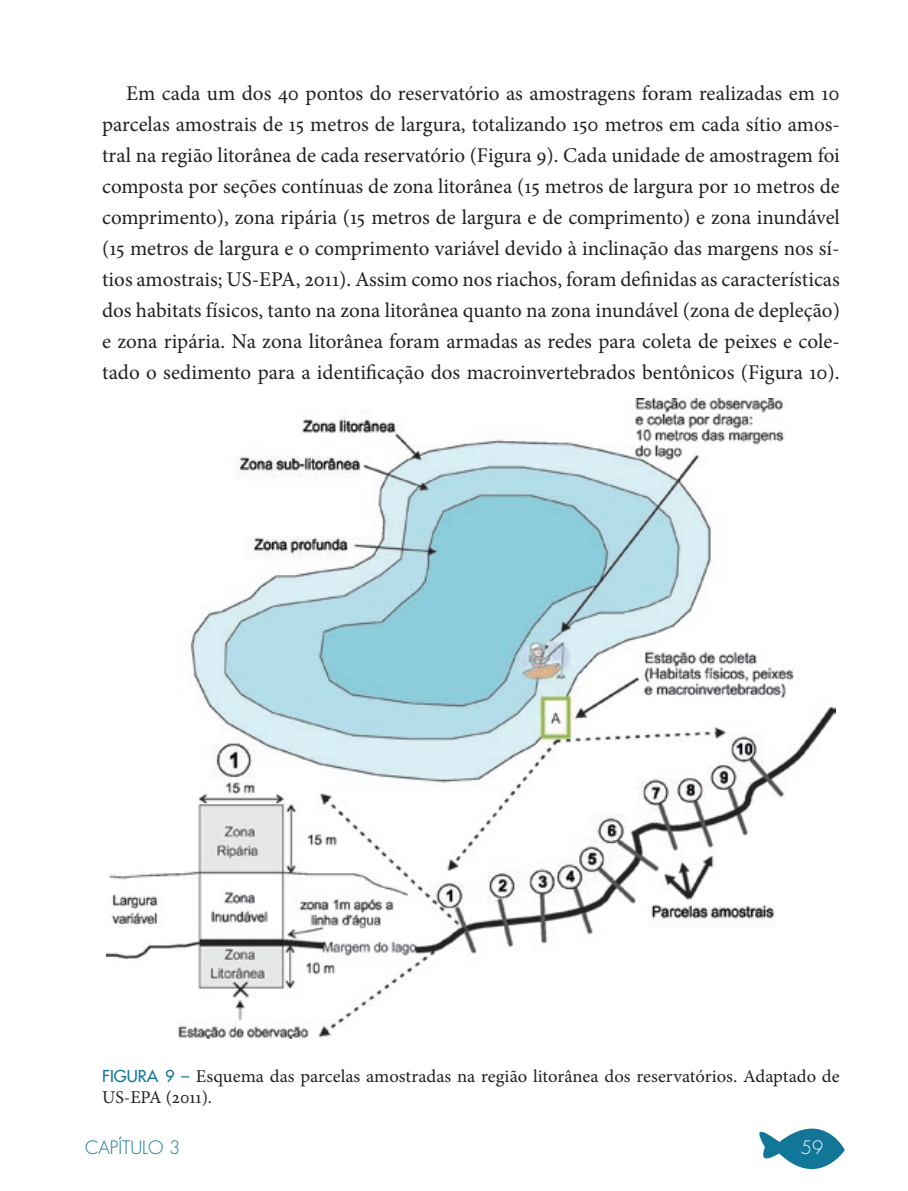
<style>
.page{position:relative;width:908px;height:1191px;background:#fff}
.page>*{position:absolute;margin:0;border:0;box-sizing:border-box;transform-origin:0 0}
.t1{font:21px/31px "Minion Pro";color:#231f20;text-align:justify}
.t2{font:18px/21.6px "Minion Pro";color:#231f20}
.t3{font:300 18px "Futura Std";color:#127699}
.t4{font:300 18px "Futura Std";color:#fff}
.s1{font-family:"Futura Std";font-weight:500;font-size:16px;color:#127699}
</style>
<div class="page">
<svg style="left:759px;top:1128px;width:85px;height:42px"></svg>
<img style="left:107px;top:398px;width:727px;height:640px">
<p class="t1" style="left:102px;top:78px;width:739px;text-indent:24px">Em cada um dos 40 pontos do reservatório as amostragens foram realizadas em 10 parcelas amostrais de 15 metros de largura, totalizando 150 metros em cada sítio amos&shy;tral na região litorânea de cada reservatório (Figura 9). Cada unidade de amostragem foi composta por seções contínuas de zona litorânea (15 metros de largura por 10 metros de comprimento), zona ripária (15 metros de largura e de comprimento) e zona inundável (15 metros de largura e o comprimento variável devido à inclinação das margens nos sí&shy;tios amostrais; US-EPA, 2011). Assim como nos riachos, foram definidas as características dos habitats físicos, tanto na zona litorânea quanto na zona inundável (zona de depleção) e zona ripária. Na zona litorânea foram armadas as redes para coleta de peixes e cole&shy;tado o sedimento para a identificação dos macroinvertebrados bentônicos (Figura 10).</p>
<p class="t2" style="left:102px;top:1065px;width:738px"><span class="s1">FIGURA 9 –</span> Esquema das parcelas amostradas na região litorânea dos reservatórios. Adaptado de<br>US-EPA (2011).</p>
<p class="t3" style="left:85px;top:1137px;width:97px">CAPÍTULO 3</p>
<p class="t4" style="left:800px;top:1137px;width:24px">59</p>
</div>
